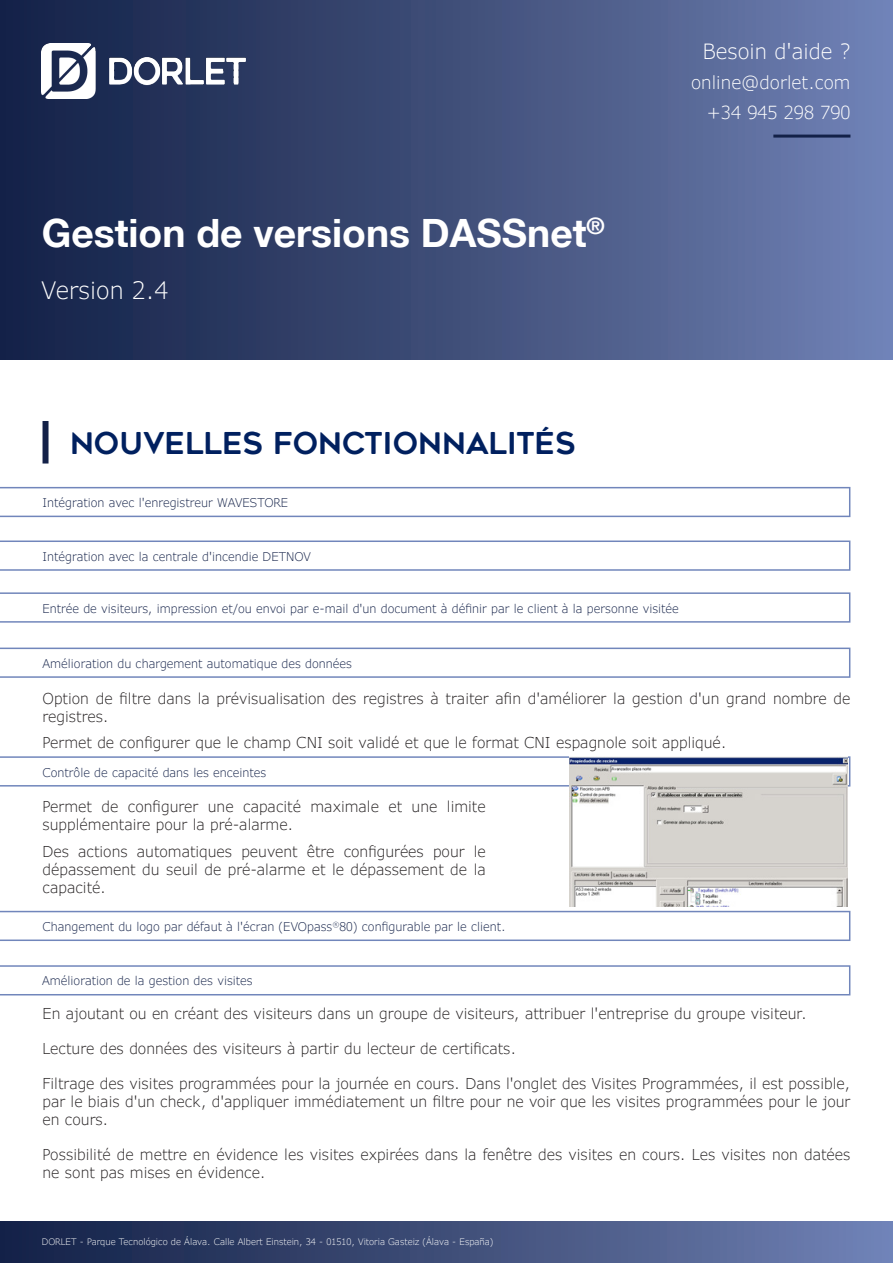
<style>
.page{position:relative;width:893px;height:1263px;background:#fff}
.page>*{position:absolute;margin:0;border:0;box-sizing:border-box;transform-origin:0 0}
.t1{font:700 39px "Helvetica Neue LT";color:#fff}
.t2{font:30px "Geometos Rounded";color:#00205f}
.t3{font:300 24px "Verdana Pro";color:#fff}
.t4{font:300 21px "Verdana Pro";color:#fff}
.t5{font:300 18px "Verdana Pro";color:#fff}
.t6{font:300 15px/18px "Verdana Pro";color:#231f20}
.t7{font:300 12px "Verdana Pro";color:#132148}
.t8{font:300 9px "Verdana Pro";color:#fff}
</style>
<div class="page">
<svg style="left:0;top:487px;width:850px;height:30px"></svg>
<div style="left:0;top:0;width:893px;height:359px;background:linear-gradient(to right,#111f43,#6f80b2)"></div>
<hr style="left:773px;top:135px;width:77px;height:3px;background:#132148">
<div style="left:0;top:1221px;width:893px;height:42px;background:linear-gradient(to right,#111f43,#6f80b3)"></div>
<div style="left:43px;top:421px;width:6px;height:42px;background:#132148"></div>
<svg style="left:0;top:540px;width:850px;height:31px"></svg>
<svg style="left:0;top:592px;width:850px;height:31px"></svg>
<svg style="left:0;top:648px;width:850px;height:30px"></svg>
<svg style="left:0;top:756px;width:850px;height:30px"></svg>
<svg style="left:0;top:911px;width:850px;height:30px"></svg>
<svg style="left:0;top:965px;width:850px;height:30px"></svg>
<img style="left:570px;top:757px;width:278px;height:149px">
<img style="left:41px;top:44px;width:205px;height:54px">
<p class="t1" style="left:42px;top:209px;width:564px">Gestion de versions DASSnet<sup>®</sup></p>
<p class="t3" style="left:41px;top:274px;width:128px">Version 2.4</p>
<p class="t4" style="left:703px;top:37px;width:149px">Besoin d'aide ?</p>
<p class="t5" style="left:691px;top:70px;width:161px">online@dorlet.com</p>
<p class="t5" style="left:707px;top:100px;width:145px">+34 945 298 790</p>
<p class="t2" style="left:70px;top:426px;width:507px">NOUVELLES FONCTIONNALITÉS</p>
<p class="t7" style="left:43px;top:495px;width:247px">Intégration avec l'enregistreur WAVESTORE</p>
<p class="t7" style="left:43px;top:548px;width:270px">Intégration avec la centrale d'incendie DETNOV</p>
<p class="t7" style="left:43px;top:600px;width:638px">Entrée de visiteurs, impression et/ou envoi par e-mail d'un document à définir par le client à la personne visitée</p>
<p class="t7" style="left:43px;top:655px;width:311px">Amélioration du chargement automatique des données</p>
<p class="t6" style="left:43px;top:689px;width:809px">Option de filtre dans la prévisualisation des registres à traiter afin d'améliorer la gestion d'un grand nombre de registres.</p>
<p class="t6" style="left:43px;top:733px;width:685px">Permet de configurer que le champ CNI soit validé et que le format CNI espagnole soit appliqué.</p>
<p class="t7" style="left:43px;top:764px;width:225px">Contrôle de capacité dans les enceintes</p>
<p class="t6" style="left:43px;top:798px;width:445px">Permet de configurer une capacité maximale et une limite supplémentaire pour la pré-alarme.</p>
<p class="t6" style="left:43px;top:842px;width:445px;text-align:justify">Des actions automatiques peuvent être configurées pour le dépassement du seuil de pré-alarme et le dépassement de la capacité.</p>
<p class="t7" style="left:43px;top:919px;width:465px">Changement du logo par défaut à l'écran (EVOpass<sup>®</sup>80) configurable par le client.</p>
<p class="t7" style="left:42px;top:972px;width:212px">Amélioration de la gestion des visites</p>
<p class="t6" style="left:43px;top:1004px;width:766px">En ajoutant ou en créant des visiteurs dans un groupe de visiteurs, attribuer l'entreprise du groupe visiteur.</p>
<p class="t6" style="left:43px;top:1039px;width:475px">Lecture des données des visiteurs à partir du lecteur de certificats.</p>
<p class="t6" style="left:43px;top:1074px;width:809px;text-align:justify">Filtrage des visites programmées pour la journée en cours. Dans l'onglet des Visites Programmées, il est possible, par le biais d'un check, d'appliquer immédiatement un filtre pour ne voir que les visites programmées pour le jour en cours.</p>
<p class="t6" style="left:43px;top:1145px;width:809px">Possibilité de mettre en évidence les visites expirées dans la fenêtre des visites en cours. Les visites non datées ne sont pas mises en évidence.</p>
<p class="t8" style="left:42px;top:1236px;width:453px">DORLET - Parque Tecnológico de Álava. Calle Albert Einstein, 34 - 01510, Vitoria Gasteiz (Álava - España)</p>
</div>
